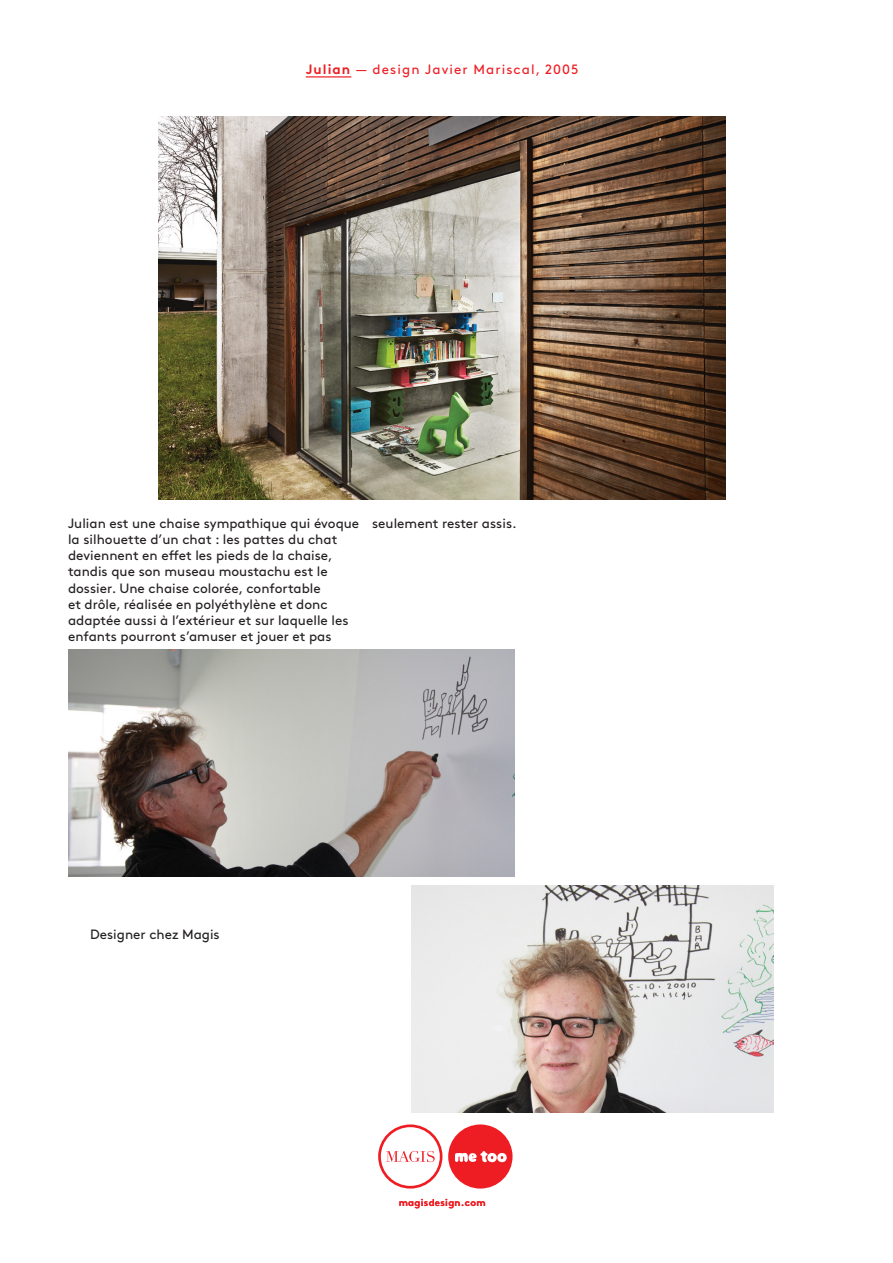
<style>
.page{position:relative;width:893px;height:1263px;background:#fff}
.page>*{position:absolute;margin:0;border:0;box-sizing:border-box;transform-origin:0 0}
.testo_base{font:13.5px/16.2px "Brown Regular Alt";color:#231f20}
.t1{font:13.5px "Brown Regular Alt";letter-spacing:.08em;color:#ee1d23}
.t2{font:9.75px "Brown Bold Alt";letter-spacing:.03em;color:#ee1d23}
.s1{font-family:"Brown Bold Alt"}
</style>
<div class="page">
<hr style="left:306px;top:76px;width:45px;height:2px;background:#ee1d23">
<svg style="left:378px;top:1124px;width:64px;height:64px"></svg>
<div style="left:448px;top:1124px;width:64px;height:64px;background:#ee1d23;border-radius:50%"></div>
<svg style="left:455px;top:1151px;width:52px;height:11px"></svg>
<img style="left:159px;top:117px;width:567px;height:383px">
<img style="left:68px;top:649px;width:446px;height:227px">
<img style="left:411px;top:885px;width:363px;height:227px">
<p class="t1" style="left:306px;top:59px;width:274px"><span class="s1">Julian</span> — design Javier Mariscal, 2005</p>
<p class="testo_base" style="left:68px;top:514px;width:293px">Julian est une chaise sympathique qui évoque la silhouette d’un chat : les pattes du chat deviennent en effet les pieds de la chaise, tandis que son museau moustachu est le dossier. Une chaise colorée, confortable<br>et drôle, réalisée en polyéthylène et donc adaptée aussi à l’extérieur et sur laquelle les enfants pourront s’amuser et jouer et pas</p>
<p class="testo_base" style="left:372px;top:514px;width:146px">seulement rester assis.</p>
<p class="testo_base" style="left:90px;top:925px;width:131px">Designer chez Magis</p>
<p class="t2" style="left:399px;top:1195px;width:88px">magisdesign.com</p>
</div>
